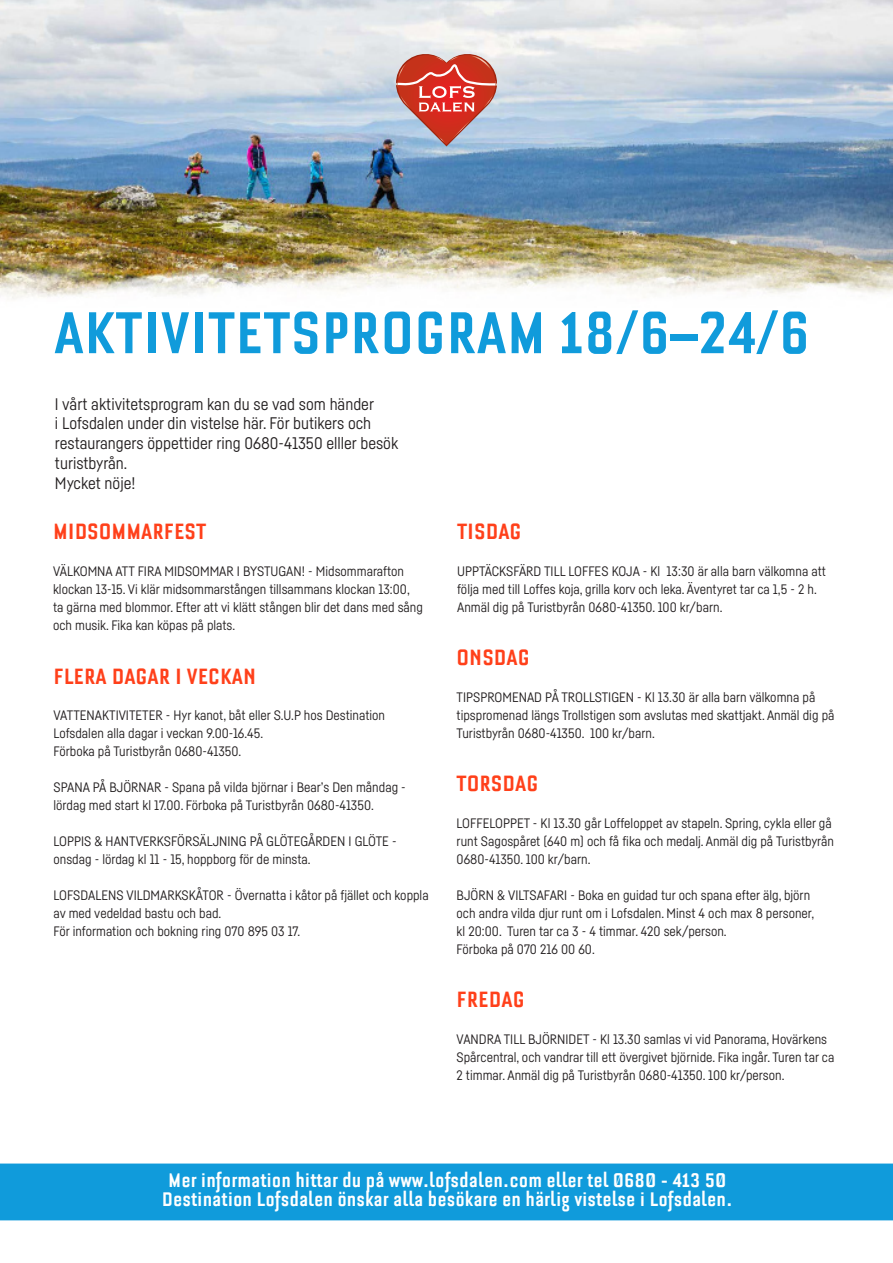
<style>
.page{position:relative;width:893px;height:1263px;background:#fff}
.page>*{position:absolute;margin:0;border:0;box-sizing:border-box;transform-origin:0 0}
.t1{font:700 condensed 72px "Bourgeois";color:#109bdb}
.t2{font:700 condensed 27px "Bourgeois";color:#ff401a}
.t3{font:700 condensed 24px "Bourgeois";color:#fff}
.t4{font:16.5px/19.8px "Fabrikat";color:#231f20}
.t5{font:13.5px/18px "Fabrikat";color:#231f20}
</style>
<div class="page">
<img style="left:0;top:0;width:893px;height:299px">
<div style="left:0;top:1163px;width:893px;height:57px;background:#109bdb"></div>
<svg style="left:394px;top:54px;width:105px;height:92px;background:#c97674"></svg>
<p class="t1" style="left:54px;top:297px;width:758px">AKTIVITETSPROGRAM 18/6–24/6</p>
<p class="t4" style="left:55px;top:393px;width:345px">I vårt aktivitetsprogram kan du se vad som händer<br>i Lofsdalen under din vistelse här. För butikers och restaurangers öppettider ring 0680-41350 elller besök turistbyrån.</p>
<p class="t4" style="left:55px;top:472px;width:82px">Mycket nöje!</p>
<p class="t2" style="left:53px;top:518px;width:155px">MIDSOMMARFEST</p>
<p class="t5" style="left:53px;top:562px;width:371px">VÄLKOMNA ATT FIRA MIDSOMMAR I BYSTUGAN! - Midsommarafton klockan 13-15. Vi klär midsommarstången tillsammans klockan 13:00, ta gärna med blommor. Efter att vi klätt stången blir det dans med sång och musik. Fika kan köpas på plats.</p>
<p class="t2" style="left:54px;top:662px;width:204px">FLERA DAGAR I VECKAN</p>
<p class="t5" style="left:54px;top:706px;width:333px">VATTENAKTIVITETER - Hyr kanot, båt eller S.U.P hos Destination<br>Lofsdalen alla dagar i veckan 9.00-16.45.</p>
<p class="t5" style="left:54px;top:742px;width:189px">Förboka på Turistbyrån 0680-41350.</p>
<p class="t5" style="left:54px;top:778px;width:354px">SPANA PÅ BJÖRNAR - Spana på vilda björnar i Bear’s Den måndag - lördag med start kl 17.00. Förboka på Turistbyrån 0680-41350.</p>
<p class="t5" style="left:54px;top:832px;width:345px">LOPPIS &amp; HANTVERKSFÖRSÄLJNING PÅ GLÖTEGÅRDEN I GLÖTE - onsdag - lördag kl 11 - 15, hoppborg för de minsta.</p>
<p class="t5" style="left:54px;top:886px;width:377px">LOFSDALENS VILDMARKSKÅTOR - Övernatta i kåtor på fjället och koppla av med vedeldad bastu och bad.</p>
<p class="t5" style="left:54px;top:922px;width:248px">För information och bokning ring 070 895 03 17.</p>
<p class="t2" style="left:457px;top:518px;width:66px">TISDAG</p>
<p class="t5" style="left:457px;top:562px;width:370px">UPPTÄCKSFÄRD TILL LOFFES KOJA - Kl 13:30 är alla barn välkomna att följa med till Loffes koja, grilla korv och leka. Äventyret tar ca 1,5 - 2 h.<br>Anmäl dig på Turistbyrån 0680-41350. 100 kr/barn.</p>
<p class="t2" style="left:457px;top:644px;width:75px">ONSDAG</p>
<p class="t5" style="left:457px;top:688px;width:379px">TIPSPROMENAD PÅ TROLLSTIGEN - Kl 13.30 är alla barn välkomna på tipspromenad längs Trollstigen som avslutas med skattjakt. Anmäl dig på<br>Turistbyrån 0680-41350. 100 kr/barn.</p>
<p class="t2" style="left:457px;top:770px;width:83px">TORSDAG</p>
<p class="t5" style="left:457px;top:814px;width:379px">LOFFELOPPET - Kl 13.30 går Loffeloppet av stapeln. Spring, cykla eller gå runt Sagospåret (640 m) och få fika och medalj. Anmäl dig på Turistbyrån<br>0680-41350. 100 kr/barn.</p>
<p class="t5" style="left:457px;top:886px;width:359px">BJÖRN &amp; VILTSAFARI - Boka en guidad tur och spana efter älg, björn och andra vilda djur runt om i Lofsdalen. Minst 4 och max 8 personer, kl 20:00. Turen tar ca 3 - 4 timmar. 420 sek/person.</p>
<p class="t5" style="left:457px;top:940px;width:140px">Förboka på 070 216 00 60.</p>
<p class="t2" style="left:457px;top:986px;width:70px">FREDAG</p>
<p class="t5" style="left:457px;top:1030px;width:379px">VANDRA TILL BJÖRNIDET - Kl 13.30 samlas vi vid Panorama, Hovärkens<br>Spårcentral, och vandrar till ett övergivet björnide. Fika ingår. Turen tar ca<br>2 timmar. Anmäl dig på Turistbyrån 0680-41350. 100 kr/person.</p>
<p class="t3" style="left:168px;top:1168px;width:560px">Mer information hittar du på www.lofsdalen.com eller tel 0680 - 413 50</p>
<p class="t3" style="left:162px;top:1187px;width:572px">Destination Lofsdalen önskar alla besökare en härlig vistelse i Lofsdalen.</p>
</div>
